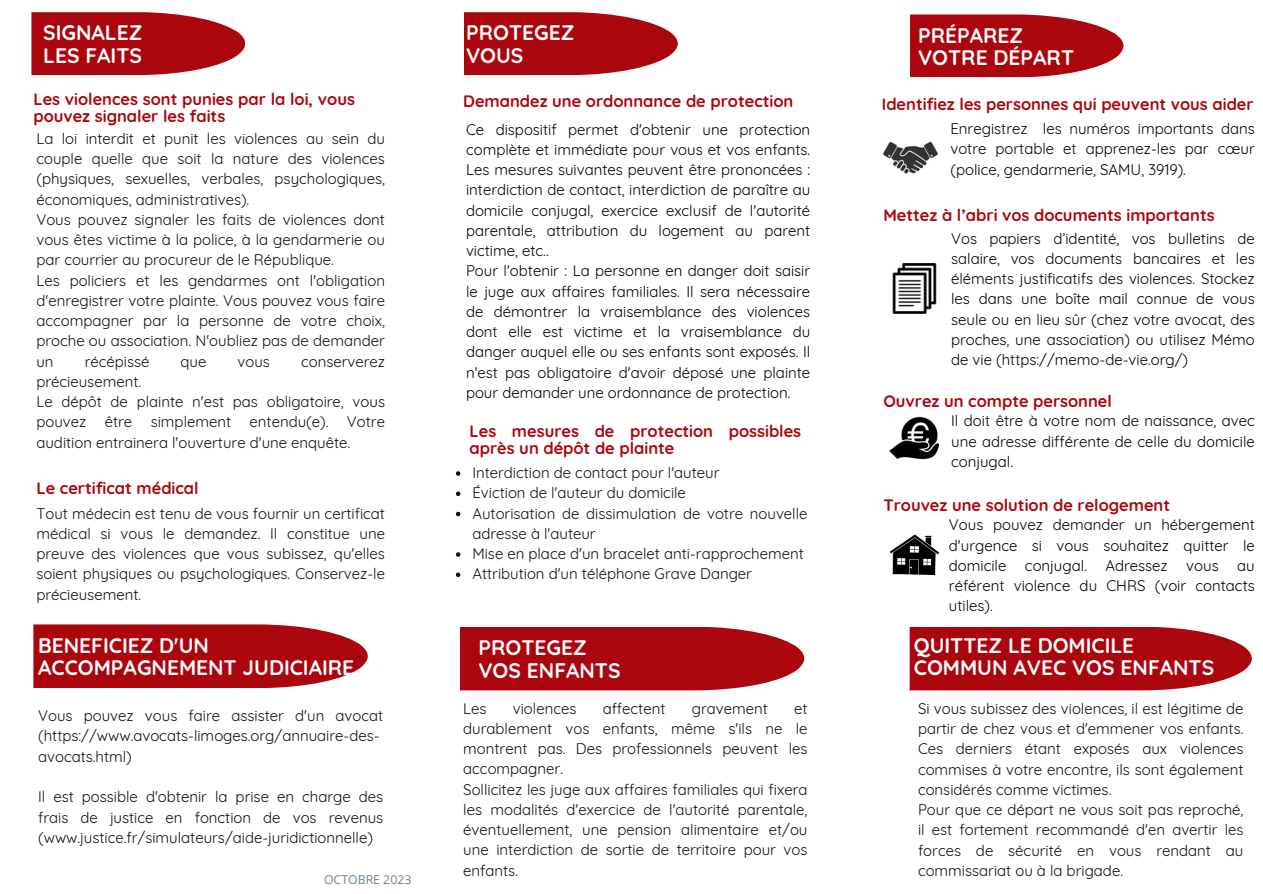
<style>
.page{position:relative;width:1263px;height:894px;background:#fff}
.page>*{position:absolute;margin:0;border:0;box-sizing:border-box;transform-origin:0 0}
.t1{font:700 21px/22.5px "Quicksand";color:#fff}
.t2{font:700 16.5px/16.8px "Quicksand";color:#ab060e}
.t3{font:15px/20.2px "Quicksand";color:#12100e;text-align:justify}
.t4{font:15px/20.2px "Quicksand";color:#000;text-align:justify}
.t5{font:12.3px "Open Sans";color:#6b8492}
</style>
<div class="page">
<svg style="left:31px;top:12px;width:214px;height:63px;background:#b42229"></svg>
<svg style="left:33px;top:624px;width:335px;height:64px;background:#b11920"></svg>
<svg style="left:464px;top:12px;width:214px;height:63px;background:#b42229"></svg>
<svg style="left:460px;top:627px;width:344px;height:63px;background:#b0161d"></svg>
<svg style="left:910px;top:14px;width:213px;height:63px;background:#b42128"></svg>
<img style="left:892px;top:263px;width:45px;height:50px">
<img style="left:889px;top:416px;width:49px;height:44px">
<svg style="left:910px;top:627px;width:342px;height:63px;background:#b0161e"></svg>
<img style="left:890px;top:534px;width:49px;height:40px">
<img style="left:882px;top:141px;width:57px;height:33px">
<svg style="left:456px;top:471px;width:4px;height:4px"></svg>
<svg style="left:456px;top:491px;width:4px;height:5px"></svg>
<svg style="left:456px;top:511px;width:4px;height:5px"></svg>
<svg style="left:456px;top:552px;width:4px;height:4px"></svg>
<svg style="left:456px;top:572px;width:4px;height:5px"></svg>
<p class="t1" style="left:43px;top:21px;width:101px">SIGNALEZ</p>
<p class="t1" style="left:43px;top:44px;width:100px">LES FAITS</p>
<p class="t2" style="left:33px;top:90px;width:323px">Les violences sont punies par la loi, vous pouvez signaler les faits</p>
<p class="t3" style="left:36px;top:128px;width:350px">La loi interdit et punit les violences au sein du couple quelle que soit la nature des violences (physiques, sexuelles, verbales, psychologiques, économiques, administratives).</p>
<p class="t3" style="left:36px;top:209px;width:350px">Vous pouvez signaler les faits de violences dont vous êtes victime à la police, à la gendarmerie ou par courrier au procureur de le République.</p>
<p class="t3" style="left:36px;top:270px;width:350px">Les policiers et les gendarmes ont l'obligation d'enregistrer votre plainte. Vous pouvez vous faire accompagner par la personne de votre choix, proche ou association. N'oubliez pas de demander un</p>
<p class="t3" style="left:85px;top:351px;width:66px">récépissé</p>
<p class="t3" style="left:181px;top:351px;width:27px">que</p>
<p class="t3" style="left:238px;top:351px;width:34px">vous</p>
<p class="t3" style="left:301px;top:351px;width:85px">conserverez</p>
<p class="t3" style="left:36px;top:371px;width:106px">précieusement.</p>
<p class="t3" style="left:36px;top:391px;width:350px">Le dépôt de plainte n'est pas obligatoire, vous pouvez être simplement entendu(e). Votre audition entrainera l'ouverture d'une enquête.</p>
<p class="t2" style="left:36px;top:478px;width:164px">Le certificat médical</p>
<p class="t3" style="left:36px;top:502px;width:350px">Tout médecin est tenu de vous fournir un certificat médical si vous le demandez. Il constitue une preuve des violences que vous subissez, qu'elles soient physiques ou psychologiques. Conservez-le précieusement.</p>
<p class="t1" style="left:38px;top:633px;width:318px">BENEFICIEZ D'UN<br>ACCOMPAGNEMENT JUDICIAIRE</p>
<p class="t3" style="left:38px;top:705px;width:347px;text-align:left">Vous pouvez vous faire assister d'un avocat (https://www.avocats-limoges.org/annuaire-des&shy;avocats.html)</p>
<p class="t3" style="left:38px;top:786px;width:347px">Il est possible d'obtenir la prise en charge des frais de justice en fonction de vos revenus (www.justice.fr/simulateurs/aide-juridictionnelle)</p>
<p class="t5" style="left:324px;top:870px;width:89px">OCTOBRE 2023</p>
<p class="t1" style="left:466px;top:21px;width:110px">PROTEGEZ</p>
<p class="t1" style="left:466px;top:44px;width:59px">VOUS</p>
<p class="t2" style="left:463px;top:92px;width:332px">Demandez une ordonnance de protection</p>
<p class="t4" style="left:466px;top:119px;width:346px">Ce dispositif permet d'obtenir une protection complète et immédiate pour vous et vos enfants.<br>Les mesures suivantes peuvent être prononcées : interdiction de contact, interdiction de paraître au domicile conjugal, exercice exclusif de l'autorité parentale, attribution du logement au parent victime, etc..</p>
<p class="t4" style="left:466px;top:260px;width:346px">Pour l'obtenir : La personne en danger doit saisir le juge aux affaires familiales. Il sera nécessaire de démontrer la vraisemblance des violences dont elle est victime et la vraisemblance du danger auquel elle ou ses enfants sont exposés. Il n'est pas obligatoire d'avoir déposé une plainte pour demander une ordonnance de protection.</p>
<p class="t2" style="left:469px;top:423px;width:333px">Les mesures de protection possibles après un dépôt de plainte</p>
<p class="t3" style="left:472px;top:462px;width:249px">Interdiction de contact pour l'auteur</p>
<p class="t3" style="left:472px;top:482px;width:215px">Éviction de l'auteur du domicile</p>
<p class="t3" style="left:472px;top:502px;width:337px">Autorisation de dissimulation de votre nouvelle adresse à l'auteur</p>
<p class="t3" style="left:472px;top:543px;width:333px">Mise en place d'un bracelet anti-rapprochement</p>
<p class="t3" style="left:472px;top:563px;width:281px">Attribution d'un téléphone Grave Danger</p>
<p class="t1" style="left:478px;top:635px;width:110px">PROTEGEZ</p>
<p class="t1" style="left:478px;top:658px;width:144px">VOS ENFANTS</p>
<p class="t3" style="left:463px;top:697px;width:25px">Les</p>
<p class="t3" style="left:513px;top:697px;width:65px">violences</p>
<p class="t3" style="left:603px;top:697px;width:64px">affectent</p>
<p class="t3" style="left:692px;top:697px;width:78px">gravement</p>
<p class="t3" style="left:463px;top:697px;width:346px;text-indent:331px">et durablement vos enfants, même s'ils ne le montrent pas. Des professionnels peuvent les accompagner.</p>
<p class="t3" style="left:463px;top:778px;width:346px">Sollicitez les juge aux affaires familiales qui fixera les modalités d'exercice de l'autorité parentale, éventuellement, une pension alimentaire et/ou une interdiction de sortie de territoire pour vos enfants.</p>
<p class="t1" style="left:918px;top:23px;width:107px">PRÉPAREZ</p>
<p class="t1" style="left:918px;top:46px;width:158px">VOTRE DÉPART</p>
<p class="t2" style="left:882px;top:95px;width:373px">Identifiez les personnes qui peuvent vous aider</p>
<p class="t4" style="left:950px;top:118px;width:306px">Enregistrez les numéros importants dans votre portable et apprenez-les par cœur (police, gendarmerie, SAMU, 3919).</p>
<p class="t2" style="left:883px;top:206px;width:333px">Mettez à l’abri vos documents importants</p>
<p class="t4" style="left:951px;top:228px;width:305px">Vos papiers d’identité, vos bulletins de salaire, vos documents bancaires et les éléments justificatifs des violences. Stockez les dans une boîte mail connue de vous seule ou en lieu sûr (chez votre avocat, des proches, une association) ou utilisez Mémo de vie (https://memo-de-vie.org/)</p>
<p class="t2" style="left:883px;top:392px;width:230px">Ouvrez un compte personnel</p>
<p class="t4" style="left:951px;top:410px;width:305px">Il doit être à votre nom de naissance, avec une adresse différente de celle du domicile conjugal.</p>
<p class="t2" style="left:883px;top:496px;width:288px">Trouvez une solution de relogement</p>
<p class="t4" style="left:949px;top:514px;width:307px">Vous pouvez demander un hébergement d'urgence si vous souhaitez quitter le domicile conjugal. Adressez vous au référent violence du CHRS (voir contacts utiles).</p>
<p class="t1" style="left:914px;top:633px;width:222px">QUITTEZ LE DOMICILE</p>
<p class="t1" style="left:914px;top:656px;width:302px">COMMUN AVEC VOS ENFANTS</p>
<p class="t3" style="left:918px;top:697px;width:327px">Si vous subissez des violences, il est légitime de partir de chez vous et d'emmener vos enfants.<br>Ces derniers étant exposés aux violences commises à votre encontre, ils sont également considérés comme victimes.</p>
<p class="t3" style="left:918px;top:799px;width:327px">Pour que ce départ ne vous soit pas reproché, il est fortement recommandé d'en avertir les forces de sécurité en vous rendant au commissariat ou à la brigade.</p>
</div>
